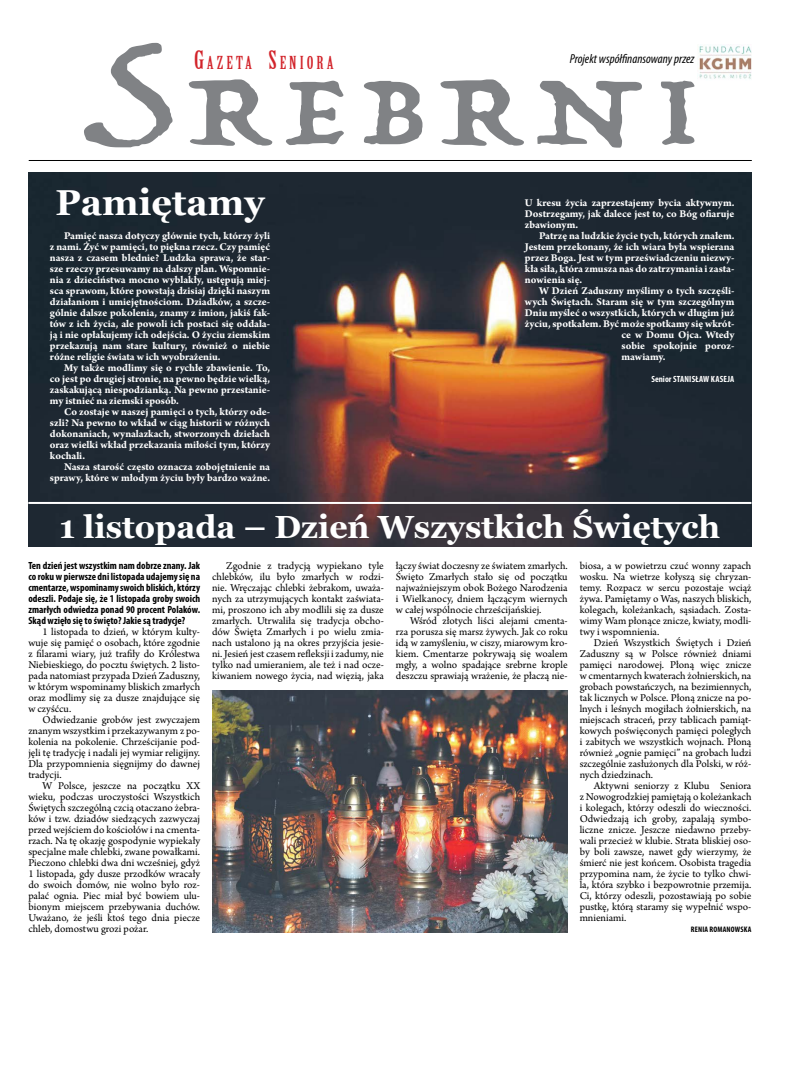
<style>
.page{position:relative;width:794px;height:1092px;background:#fff}
.page>*{position:absolute;margin:0;border:0;box-sizing:border-box;transform-origin:0 0}
.t1{font:110.5px "Trattatello";letter-spacing:.11em;color:#808285;scale:1.2 1}
.t2{font:700 36px "Georgia";color:#fff}
.t3{font:700 32px "Georgia";color:#fff}
.t4{font:17.5px "Birch Std";letter-spacing:.145em;color:#d2232a;scale:1.2 1}
.t5{font:italic condensed 13px "Myriad Pro";color:#000}
.t6{font:11px/11px "Arno Pro";color:#000;text-align:justify}
.t7{font:700 11px/11px "Arno Pro";letter-spacing:-.005em;color:#fff;text-align:justify}
.t8{font:700 condensed 10.4px/11px "Myriad Pro";color:#000;text-align:justify}
.t9{font:700 condensed 9px "Myriad Pro";letter-spacing:.02em;color:#fff}
.t10{font:700 condensed 8px "Myriad Pro";letter-spacing:.02em;color:#000}
.s1{font-size:25px}
</style>
<div class="page">
<img style="left:28px;top:173px;width:723px;height:374px">
<hr style="left:29px;top:160px;width:723px;height:1px;background:#000">
<img style="left:698px;top:45px;width:53px;height:34px">
<img style="left:212px;top:690px;width:355px;height:242px">
<hr style="left:28px;top:502px;width:723px;height:2px;background:#fff">
<h1 class="t1" style="left:83px;top:40px;width:513px">SREBRNI</h1>
<h3 class="t4" style="left:194px;top:53px;width:118px"><span class="s1">G</span>AZETA <span class="s1">S</span>ENIORA</h3>
<p class="t5" style="left:570px;top:51px;width:126px">Projekt współfinansowany przez</p>
<h2 class="t2" style="left:55px;top:176px;width:211px">Pamiętamy</h2>
<p class="t7" style="left:50px;top:230px;width:222px;text-indent:14px">Pamięć nasza dotyczy głównie tych, którzy żyli z nami. Żyć w pamięci, to piękna rzecz. Czy pamięć nasza z czasem blednie? Ludzka sprawa, że star&shy;sze rzeczy przesuwamy na dalszy plan. Wspomnie&shy;nia z dzieciństwa mocno wyblakły, ustępują miej&shy;sca sprawom, które powstają dzisiaj dzięki naszym działaniom i umiejętnościom. Dziadków, a szcze&shy;gólnie dalsze pokolenia, znamy z imion, jakiś fak&shy;tów z ich życia, ale powoli ich postaci się oddala&shy;ją i nie opłakujemy ich odejścia. O życiu ziemskim przekazują nam stare kultury, również o niebie różne religie świata w ich wyobrażeniu.</p>
<p class="t7" style="left:50px;top:362px;width:222px;text-indent:14px">My także modlimy się o rychłe zbawienie. To, co jest po drugiej stronie, na pewno będzie wielką, zaskakującą niespodzianką. Na pewno przestanie&shy;my istnieć na ziemski sposób.</p>
<p class="t7" style="left:50px;top:406px;width:222px;text-indent:14px">Co zostaje w naszej pamięci o tych, którzy ode&shy;szli? Na pewno to wkład w ciąg historii w różnych dokonaniach, wynalazkach, stworzonych dziełach oraz wielki wkład przekazania miłości tym, którzy kochali.</p>
<p class="t7" style="left:50px;top:461px;width:222px;text-align:right">Nasza starość często oznacza zobojętnienie na sprawy, które w młodym życiu były bardzo ważne.</p>
<p class="t7" style="left:525px;top:197px;width:211px">U kresu życia zaprzestajemy bycia aktywnym.<br>Dostrzegamy, jak dalece jest to, co Bóg ofiaruje zbawionym.</p>
<p class="t7" style="left:525px;top:230px;width:211px;text-indent:14px">Patrzę na ludzkie życie tych, których znałem.<br>Jestem przekonany, że ich wiara była wspierana przez Boga. Jest w tym przeświadczeniu niezwy&shy;kła siła, która zmusza nas do zatrzymania i zasta&shy;nowienia się.</p>
<p class="t7" style="left:539px;top:285px;width:197px">W Dzień Zaduszny myślimy o tych szczęśli-</p>
<p class="t7" style="left:525px;top:296px;width:211px">wych Świętach. Staram się w tym szczególnym</p>
<p class="t7" style="left:525px;top:307px;width:211px">Dniu myśleć o wszystkich, których w długim już</p>
<p class="t7" style="left:525px;top:318px;width:211px">życiu, spotkałem. Być może spotkamy się wkrót-</p>
<p class="t7" style="left:621px;top:329px;width:114px">ce w Domu Ojca. Wtedy</p>
<p class="t7" style="left:621px;top:340px;width:114px">sobie spokojnie poroz-</p>
<p class="t7" style="left:621px;top:351px;width:45px">mawiamy.</p>
<p class="t9" style="left:651px;top:373px;width:84px">Senior STANISŁAW KASEJA</p>
<h3 class="t3" style="left:60px;top:503px;width:662px">1 listopada – Dzień Wszystkich Świętych</h3>
<p class="t8" style="left:28px;top:559px;width:173px">Ten dzień jest wszystkim nam dobrze znany. Jak co roku w pierwsze dni listopada udajemy się na cmentarze, wspominamy swoich bliskich, którzy odeszli. Podaje się, że 1 listopada groby swoich zmarłych odwiedza ponad 90 procent Polaków.<br>Skąd wzięło się to święto? Jakie są tradycje?</p>
<p class="t6" style="left:28px;top:626px;width:173px;text-indent:14px">1 listopada to dzień, w którym kulty&shy;wuje się pamięć o osobach, które zgodnie z filarami wiary, już trafiły do Królestwa Niebieskiego, do pocztu świętych. 2 listo&shy;pada natomiast przypada Dzień Zaduszny, w którym wspominamy bliskich zmarłych oraz modlimy się za dusze znajdujące się w czyśćcu.</p>
<p class="t6" style="left:28px;top:714px;width:173px;text-indent:14px">Odwiedzanie grobów jest zwyczajem znanym wszystkim i przekazywanym z po&shy;kolenia na pokolenie. Chrześcijanie pod&shy;jęli tę tradycję i nadali jej wymiar religijny.<br>Dla przypomnienia sięgnijmy do dawnej tradycji.</p>
<p class="t6" style="left:28px;top:780px;width:173px;text-indent:14px">W Polsce, jeszcze na początku XX wieku, podczas uroczystości Wszystkich Świętych szczególną czcią otaczano żebra&shy;ków i tzw. dziadów siedzących zazwyczaj przed wejściem do kościołów i na cmenta&shy;rzach. Na tę okazję gospodynie wypiekały specjalne małe chlebki, zwane powałkami.<br>Pieczono chlebki dwa dni wcześniej, gdyż 1 listopada, gdy dusze przodków wracały do swoich domów, nie wolno było roz&shy;palać ognia. Piec miał być bowiem ulu&shy;bionym miejscem przebywania duchów.<br>Uważano, że jeśli ktoś tego dnia piecze chleb, domostwu grozi pożar.</p>
<p class="t6" style="left:212px;top:560px;width:173px;text-indent:14px">Zgodnie z tradycją wypiekano tyle chlebków, ilu było zmarłych w rodzi&shy;nie. Wręczając chlebki żebrakom, uważa&shy;nych za utrzymujących kontakt zaświata&shy;mi, proszono ich aby modlili się za dusze zmarłych. Utrwaliła się tradycja obcho&shy;dów Święta Zmarłych i po wielu zmia&shy;nach ustalono ją na okres przyjścia jesie&shy;ni. Jesień jest czasem refleksji i zadumy, nie tylko nad umieraniem, ale też i nad ocze&shy;kiwaniem nowego życia, nad więzią, jaka</p>
<p class="t6" style="left:396px;top:560px;width:173px">łączy świat doczesny ze światem zmarłych.<br>Święto Zmarłych stało się od początku najważniejszym obok Bożego Narodzenia i Wielkanocy, dniem łączącym wiernych w całej wspólnocie chrześcijańskiej.</p>
<p class="t6" style="left:396px;top:615px;width:173px;text-indent:14px">Wśród złotych liści alejami cmenta&shy;rza porusza się marsz żywych. Jak co roku idą w zamyśleniu, w ciszy, miarowym kro&shy;kiem. Cmentarze pokrywają się woalem mgły, a wolno spadające srebrne krople deszczu sprawiają wrażenie, że płaczą nie-</p>
<p class="t6" style="left:579px;top:560px;width:173px">biosa, a w powietrzu czuć wonny zapach wosku. Na wietrze kołyszą się chryzan&shy;temy. Rozpacz w sercu pozostaje wciąż żywa. Pamiętamy o Was, naszych bliskich, kolegach, koleżankach, sąsiadach. Zosta&shy;wimy Wam płonące znicze, kwiaty, modli&shy;twy i wspomnienia.</p>
<p class="t6" style="left:579px;top:637px;width:173px;text-indent:14px">Dzień Wszystkich Świętych i Dzień Zaduszny są w Polsce również dniami pamięci narodowej. Płoną więc znicze w cmentarnych kwaterach żołnierskich, na grobach powstańczych, na bezimiennych, tak licznych w Polsce. Płoną znicze na po&shy;lnych i leśnych mogiłach żołnierskich, na miejscach straceń, przy tablicach pamiąt&shy;kowych poświęconych pamięci poległych i zabitych we wszystkich wojnach. Płoną również „ognie pamięci” na grobach ludzi szczególnie zasłużonych dla Polski, w róż&shy;nych dziedzinach.</p>
<p class="t6" style="left:579px;top:780px;width:173px;text-indent:14px">Aktywni seniorzy z Klubu Seniora z Nowogrodzkiej pamiętają o koleżankach i kolegach, którzy odeszli do wieczności.<br>Odwiedzają ich groby, zapalają symbo&shy;liczne znicze. Jeszcze niedawno przeby&shy;wali przecież w klubie. Strata bliskiej oso&shy;by boli zawsze, nawet gdy wierzymy, że śmierć nie jest końcem. Osobista tragedia przypomina nam, że życie to tylko chwi&shy;la, która szybko i bezpowrotnie przemija.<br>Ci, którzy odeszli, pozostawiają po sobie pustkę, którą staramy się wypełnić wspo&shy;mnieniami.</p>
<p class="t10" style="left:691px;top:924px;width:62px">RENIA ROMANOWSKA</p>
</div>
